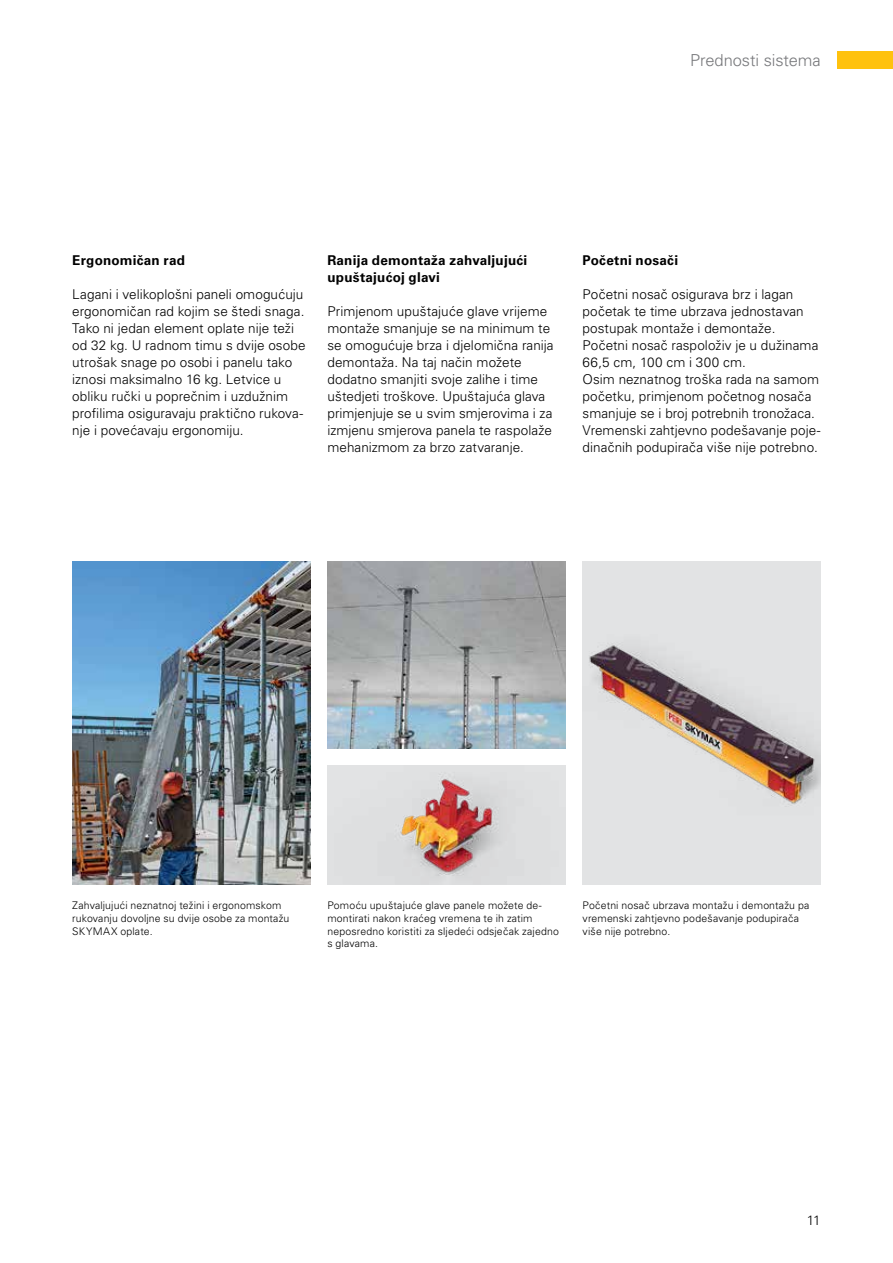
<style>
.page{position:relative;width:893px;height:1263px;background:#fff}
.page>*{position:absolute;margin:0;border:0;box-sizing:border-box;transform-origin:0 0}
.t1{font:300 16.5px "Univers LT Pro";letter-spacing:-.005em;color:#77787b}
.t2{font:300 13.5px/17px "Univers LT Pro";letter-spacing:.005em;color:#000}
.t3{font:700 13.5px/17px "Univers LT Pro";letter-spacing:.015em;color:#000}
.t4{font:300 10.5px/12.8px "Univers LT Pro";letter-spacing:.015em;color:#000}
</style>
<div class="page">
<div style="left:838px;top:51px;width:55px;height:17px;background:#ffc20e"></div>
<div style="left:583px;top:561px;width:238px;height:323px;background:#e2e3e4"></div>
<img style="left:327px;top:765px;width:239px;height:119px">
<img style="left:72px;top:561px;width:238px;height:323px">
<img style="left:327px;top:561px;width:239px;height:187px">
<img style="left:589px;top:643px;width:232px;height:164px">
<p class="t1" style="left:690px;top:50px;width:132px">Prednosti sistema</p>
<p class="t3" style="left:72px;top:252px;width:114px">Ergonomičan rad</p>
<p class="t2" style="left:72px;top:286px;width:235px">Lagani i velikoplošni paneli omogućuju ergonomičan rad kojim se štedi snaga.<br>Tako ni jedan element oplate nije teži od 32 kg. U radnom timu s dvije osobe utrošak snage po osobi i panelu tako iznosi maksimalno 16 kg. Letvice u obliku ručki u poprečnim i uzdužnim profilima osiguravaju praktično rukova&shy;nje i povećavaju ergonomiju.</p>
<p class="t3" style="left:327px;top:252px;width:201px">Ranija demontaža zahvaljujući upuštajućoj glavi</p>
<p class="t2" style="left:327px;top:303px;width:228px">Primjenom upuštajuće glave vrijeme montaže smanjuje se na minimum te se omogućuje brza i djelomična ranija demontaža. Na taj način možete dodatno smanjiti svoje zalihe i time uštedjeti troškove. Upuštajuća glava primjenjuje se u svim smjerovima i za izmjenu smjerova panela te raspolaže mehanizmom za brzo zatvaranje.</p>
<p class="t3" style="left:583px;top:252px;width:97px">Početni nosači</p>
<p class="t2" style="left:583px;top:286px;width:240px">Početni nosač osigurava brz i lagan početak te time ubrzava jednostavan postupak montaže i demontaže.<br>Početni nosač raspoloživ je u dužinama 66,5 cm, 100 cm i 300 cm.<br>Osim neznatnog troška rada na samom početku, primjenom početnog nosača smanjuje se i broj potrebnih tronožaca.<br>Vremenski zahtjevno podešavanje poje&shy;dinačnih podupirača više nije potrebno.</p>
<p class="t4" style="left:72px;top:899px;width:219px">Zahvaljujući neznatnoj težini i ergonomskom rukovanju dovoljne su dvije osobe za montažu<br>SKYMAX oplate.</p>
<p class="t4" style="left:327px;top:899px;width:233px">Pomoću upuštajuće glave panele možete de&shy;montirati nakon kraćeg vremena te ih zatim neposredno koristiti za sljedeći odsječak zajedno s glavama.</p>
<p class="t4" style="left:583px;top:899px;width:228px">Početni nosač ubrzava montažu i demontažu pa vremenski zahtjevno podešavanje podupirača više nije potrebno.</p>
<p class="t2" style="left:807px;top:1212px;width:15px">11</p>
</div>
